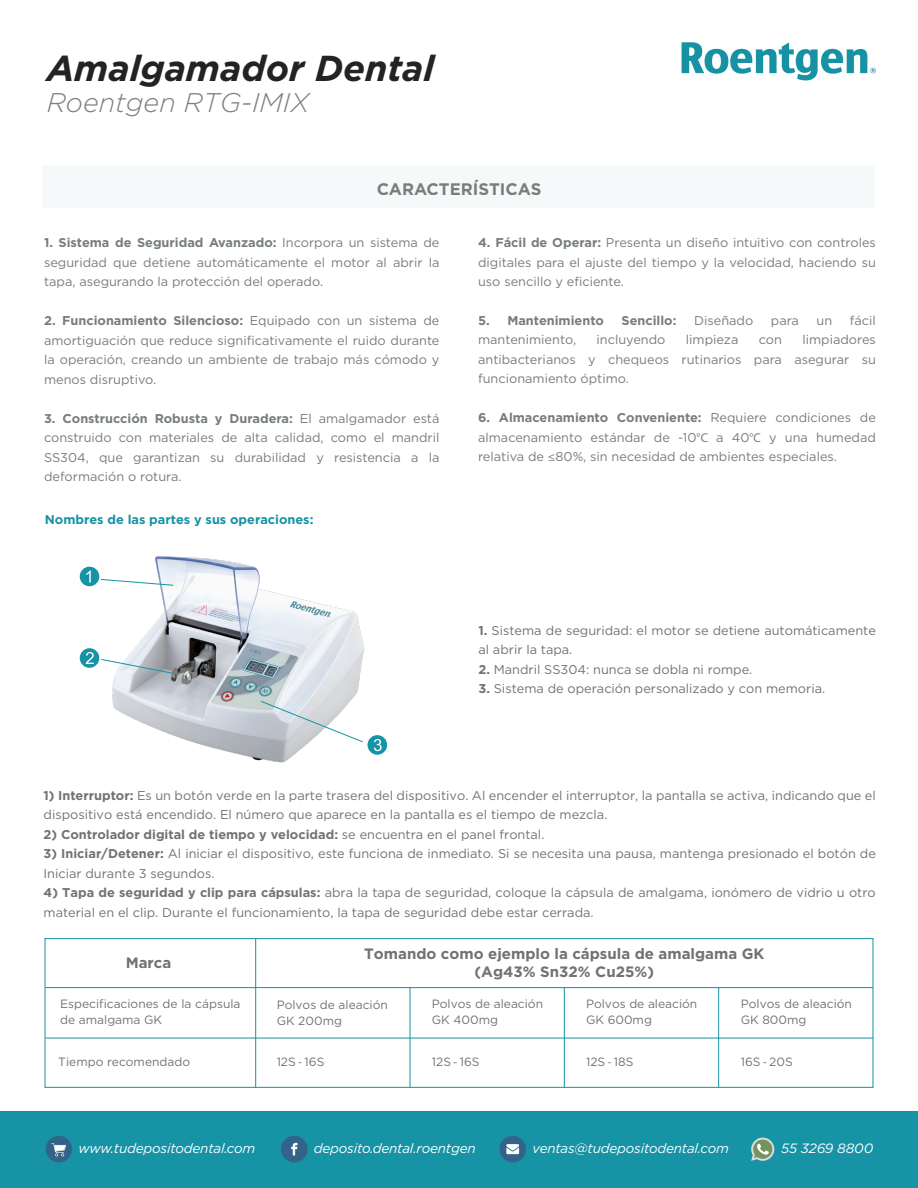
<style>
.page{position:relative;width:918px;height:1188px;background:#fff}
.page>*{position:absolute;margin:0;border:0;box-sizing:border-box;transform-origin:0 0}
.t1{font:italic 700 36px "Gotham HTF";color:#252222}
.t2{font:italic 300 27px "Gotham HTF";color:#7f7f80}
.t3{font:700 16.65px "Gotham HTF";color:#000}
.t4{font:700 15px/18px "Gotham HTF";color:#727276;text-align:center}
.t5{font:italic 13.5px "Gotham HTF";letter-spacing:-.015em;color:#fff}
.t6{font:12.75px/19.5px "Gotham HTF";color:#767c7f;text-align:justify}
.t7{font:12.75px/19.5px "Gotham HTF";color:#727276}
.t8{font:700 12.75px "Gotham HTF";color:#727276}
.t9{font:700 12.75px "Gotham HTF";color:#1792a4}
.t10{font:700 12.75px "Gotham HTF";color:#767c7f}
.t11{font:12px/16.5px "Gotham HTF";color:#727276}
.s1{font-weight:700}
.s2{font-family:"Myriad Pro"}
.s3{font-weight:400}
</style>
<div class="page">
<svg style="left:682px;top:42px;width:194px;height:38px"></svg>
<div style="left:0;top:1111px;width:918px;height:77px;background:#1693a5"></div>
<div style="left:281px;top:1136px;width:27px;height:26px;background:#346389;border-radius:50%"></div>
<svg style="left:291px;top:1143px;width:6px;height:12px"></svg>
<svg style="left:499px;top:1136px;width:27px;height:26px"></svg>
<svg style="left:506px;top:1144px;width:13px;height:10px"></svg>
<div style="left:46px;top:1136px;width:26px;height:26px;background:#346389;border-radius:50%"></div>
<svg style="left:52px;top:1143px;width:14px;height:13px"></svg>
<svg style="left:751px;top:1138px;width:23px;height:23px"></svg>
<div style="left:43px;top:165px;width:832px;height:43px;background:#f6f9f9"></div>
<div style="left:45px;top:938px;width:828px;height:150px;border:1px solid #1991a2"></div>
<hr style="left:255px;top:938px;width:1px;height:149px;background:#1991a2">
<hr style="left:410px;top:988px;width:1px;height:99px;background:#1991a2">
<hr style="left:564px;top:988px;width:1px;height:99px;background:#1991a2">
<hr style="left:718px;top:988px;width:1px;height:99px;background:#1991a2">
<hr style="left:45px;top:987px;width:828px;height:1px;background:#1991a2">
<hr style="left:45px;top:1038px;width:828px;height:1px;background:#1991a2">
<img style="left:99px;top:556px;width:276px;height:207px">
<div style="left:80px;top:567px;width:19px;height:19px;background:#1693a5;border-radius:50%"></div>
<svg style="left:86px;top:570px;width:5px;height:12px"></svg>
<div style="left:80px;top:648px;width:19px;height:20px;background:#1693a5;border-radius:50%"></div>
<svg style="left:86px;top:652px;width:8px;height:12px"></svg>
<div style="left:368px;top:735px;width:19px;height:20px;background:#1693a5;border-radius:50%"></div>
<svg style="left:374px;top:739px;width:8px;height:12px"></svg>
<svg style="left:101px;top:579px;width:73px;height:7px"></svg>
<svg style="left:101px;top:659px;width:73px;height:15px"></svg>
<svg style="left:261px;top:701px;width:102px;height:41px"></svg>
<h1 class="t1" style="left:47px;top:47px;width:389px">Amalgamador Dental</h1>
<h2 class="t2" style="left:47px;top:88px;width:264px">Roentgen RTG-IMIX</h2>
<h3 class="t3" style="left:377px;top:179px;width:166px">CARACTERÍSTICAS</h3>
<p class="t6" style="left:44px;top:233px;width:397px"><span class="s1">1. Sistema de Seguridad Avanzado:</span> Incorpora un sistema de seguridad que detiene automáticamente el motor al abrir la tapa, asegurando la protección del operado.</p>
<p class="t6" style="left:44px;top:311px;width:397px"><span class="s1">2. Funcionamiento Silencioso:</span> Equipado con un sistema de amortiguación que reduce significativamente el ruido durante la operación, creando un ambiente de trabajo más cómodo y menos disruptivo.</p>
<p class="t6" style="left:44px;top:408px;width:397px"><span class="s1">3. Construcción Robusta y Duradera:</span> El amalgamador está construido con materiales de alta calidad, como el mandril SS304, que garantizan su durabilidad y resistencia a la deformación o rotura.</p>
<p class="t9" style="left:45px;top:512px;width:270px">Nombres de las partes y sus operaciones:</p>
<p class="t6" style="left:478px;top:233px;width:399px"><span class="s1">4. Fácil de Operar:</span> Presenta un diseño intuitivo con controles digitales para el ajuste del tiempo y la velocidad, haciendo su uso sencillo y eficiente.</p>
<p class="t10" style="left:478px;top:313px;width:127px">5. Mantenimiento</p>
<p class="t10" style="left:622px;top:313px;width:56px">Sencillo:</p>
<p class="t6" style="left:694px;top:311px;width:61px">Diseñado</p>
<p class="t6" style="left:771px;top:311px;width:30px">para</p>
<p class="t6" style="left:817px;top:311px;width:17px">un</p>
<p class="t6" style="left:850px;top:311px;width:28px">fácil</p>
<p class="t6" style="left:478px;top:330px;width:100px">mantenimiento,</p>
<p class="t6" style="left:597px;top:330px;width:70px">incluyendo</p>
<p class="t6" style="left:686px;top:330px;width:54px">limpieza</p>
<p class="t6" style="left:759px;top:330px;width:25px">con</p>
<p class="t6" style="left:478px;top:330px;width:399px;text-indent:324px">limpiadores antibacterianos y chequeos rutinarios para asegurar su funcionamiento óptimo.</p>
<p class="t6" style="left:478px;top:408px;width:399px"><span class="s1">6. Almacenamiento Conveniente:</span> Requiere condiciones de almacenamiento estándar de -10<span class="s2">°C</span> a 40<span class="s2">°C</span> y una humedad relativa de <span class="s2">≤</span>80%, sin necesidad de ambientes especiales.</p>
<p class="t7" style="left:478px;top:621px;width:399px"><span class="s1">1.</span> Sistema de seguridad: el motor se detiene automáticamente al abrir la tapa.</p>
<p class="t7" style="left:478px;top:660px;width:275px"><span class="s1">2.</span> Mandril SS304: nunca se dobla ni rompe.</p>
<p class="t7" style="left:478px;top:679px;width:348px"><span class="s1">3.</span> Sistema de operación personalizado y con memoria.</p>
<p class="t7" style="left:44px;top:785px;width:834px"><span class="s1">1) Interruptor:</span> Es un botón verde en la parte trasera del dispositivo. Al encender el interruptor, la pantalla se activa, indicando que el dispositivo está encendido. El número que aparece en la pantalla es el tiempo de mezcla.</p>
<p class="t8" style="left:44px;top:827px;width:502px">2) Controlador digital de tiempo y velocidad: <span class="s3">se encuentra en el panel frontal.</span></p>
<p class="t7" style="left:44px;top:844px;width:834px"><span class="s1">3) Iniciar/Detener:</span> Al iniciar el dispositivo, este funciona de inmediato. Si se necesita una pausa, mantenga presionado el botón de<br>Iniciar durante 3 segundos.</p>
<p class="t7" style="left:44px;top:883px;width:834px"><span class="s1">4) Tapa de seguridad y clip para cápsulas:</span> abra la tapa de seguridad, coloque la cápsula de amalgama, ionómero de vidrio u otro material en el clip. Durante el funcionamiento, la tapa de seguridad debe estar cerrada.</p>
<p class="t4" style="left:126px;top:953px;width:47px">Marca</p>
<p class="t4" style="left:364px;top:944px;width:402px">Tomando como ejemplo la cápsula de amalgama GK (Ag43% Sn32% Cu25%)</p>
<p class="t11" style="left:277px;top:996px;width:113px">Polvos de aleación<br>GK 200mg</p>
<p class="t11" style="left:432px;top:995px;width:113px">Polvos de aleación<br>GK 400mg</p>
<p class="t11" style="left:586px;top:995px;width:113px">Polvos de aleación<br>GK 600mg</p>
<p class="t11" style="left:741px;top:995px;width:113px">Polvos de aleación<br>GK 800mg</p>
<p class="t11" style="left:277px;top:1053px;width:49px">12S <span class="s2">-</span> 16S</p>
<p class="t11" style="left:432px;top:1053px;width:49px">12S <span class="s2">-</span> 16S</p>
<p class="t11" style="left:586px;top:1054px;width:49px">12S <span class="s2">-</span> 18S</p>
<p class="t11" style="left:741px;top:1053px;width:53px">16S <span class="s2">-</span> 20S</p>
<p class="t11" style="left:60px;top:995px;width:182px">Especificaciones de la cápsula de amalgama GK</p>
<p class="t11" style="left:58px;top:1053px;width:133px">Tiempo recomendado</p>
<p class="t5" style="left:78px;top:1141px;width:178px">www.tudepositodental.com</p>
<p class="t5" style="left:314px;top:1141px;width:163px">deposito.dental.roentgen</p>
<p class="t5" style="left:533px;top:1141px;width:198px">ventas@tudepositodental.com</p>
<p class="t5" style="left:781px;top:1141px;width:94px">55 3269 8800</p>
</div>
